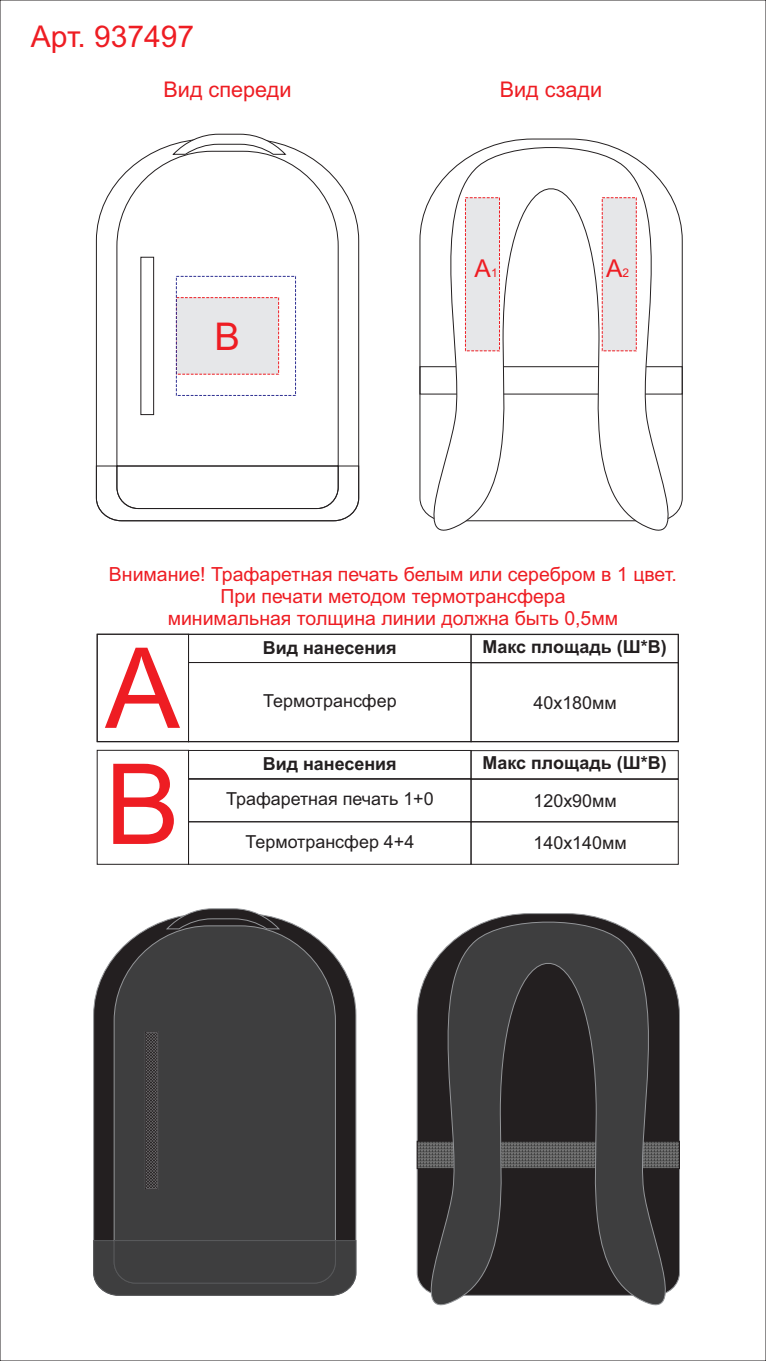
<style>
.page{position:relative;width:766px;height:1361px;background:#fff}
.page>*{position:absolute;margin:0;border:0;box-sizing:border-box;transform-origin:0 0}
.t1{font:111.93px/116px "Arial";color:#ee1d23}
.t2{font:38.22px "Arial";color:#ee1d23}
.t3{font:30px "Arial";color:#ee1d23}
.t4{font:24.57px "Arial";color:#ee1d23}
.t5{font:21.6px "Arial";color:#ee1d23}
.t6{font:19.47px/21.8px "Arial";color:#ee1d23;text-align:center}
.t7{font:17.91px "Arial";color:#231f20}
.t8{font:700 17.91px "Arial";color:#231f20}
.s1{font-size:12px}
</style>
<div class="page">
<svg style="left:96px;top:144px;width:262px;height:322px"></svg>
<svg style="left:117px;top:151px;width:221px;height:315px"></svg>
<svg style="left:173px;top:134px;width:112px;height:20px"></svg>
<div style="left:141px;top:257px;width:13px;height:158px;border:1px solid #231f20"></div>
<svg style="left:96px;top:466px;width:263px;height:55px"></svg>
<div style="left:188px;top:634px;width:283px;height:29px;border:1px solid #231f20"></div>
<div style="left:188px;top:750px;width:283px;height:29px;border:1px solid #231f20"></div>
<div style="left:188px;top:662px;width:283px;height:80px;border:1px solid #231f20"></div>
<div style="left:188px;top:779px;width:283px;height:43px;border:1px solid #231f20"></div>
<div style="left:188px;top:821px;width:283px;height:43px;border:1px solid #231f20"></div>
<div style="left:470px;top:634px;width:208px;height:29px;border:1px solid #231f20"></div>
<div style="left:470px;top:750px;width:208px;height:29px;border:1px solid #231f20"></div>
<div style="left:470px;top:662px;width:208px;height:80px;border:1px solid #231f20"></div>
<div style="left:470px;top:779px;width:208px;height:43px;border:1px solid #231f20"></div>
<div style="left:470px;top:821px;width:208px;height:43px;border:1px solid #231f20"></div>
<div style="left:97px;top:634px;width:92px;height:108px;border:1px solid #231f20"></div>
<div style="left:97px;top:750px;width:92px;height:114px;border:1px solid #231f20"></div>
<svg style="left:93px;top:918px;width:263px;height:322px;fill:#231f20"></svg>
<svg style="left:167px;top:908px;width:112px;height:17px"></svg>
<div style="left:114px;top:925px;width:221px;height:315px;background:#3e3e3f"></div>
<svg style="left:145px;top:1031px;width:13px;height:158px;background:#474445"></svg>
<svg style="left:93px;top:1240px;width:263px;height:55px;background:#424243"></svg>
<svg style="left:416px;top:913px;width:264px;height:393px;background:#434243"></svg>
<svg style="left:419px;top:139px;width:264px;height:392px"></svg>
<div style="left:465px;top:197px;width:34px;height:154px;background:#e6e7e9"></div>
<div style="left:602px;top:197px;width:34px;height:154px;background:#e6e7e9"></div>
<div style="left:178px;top:297px;width:101px;height:77px;background:#e6e7e9"></div>
<h3 class="t3" style="left:31px;top:25px;width:165px">Арт. 937497</h3>
<p class="t5" style="left:163px;top:82px;width:129px">Вид спереди</p>
<p class="t5" style="left:499px;top:82px;width:104px">Вид сзади</p>
<h2 class="t2" style="left:214px;top:322px;width:27px">В</h2>
<p class="t4" style="left:474px;top:259px;width:25px">А<span class="s1">1</span></p>
<p class="t4" style="left:606px;top:259px;width:25px">А<span class="s1">2</span></p>
<p class="t6" style="left:109px;top:565px;width:569px">Внимание! Трафаретная печать белым или серебром в 1 цвет.<br>При печати методом термотрансфера<br>минимальная толщина линии должна быть 0,5мм</p>
<h1 class="t1" style="left:105px;top:641px;width:76px">А<br>В</h1>
<p class="t8" style="left:263px;top:641px;width:135px">Вид нанесения</p>
<p class="t7" style="left:263px;top:694px;width:135px">Термотрансфер</p>
<p class="t8" style="left:263px;top:757px;width:135px">Вид нанесения</p>
<p class="t7" style="left:226px;top:792px;width:209px">Трафаретная печать 1+0</p>
<p class="t7" style="left:245px;top:834px;width:170px">Термотрансфер 4+4</p>
<p class="t8" style="left:482px;top:640px;width:186px">Макс площадь (Ш*В)</p>
<p class="t7" style="left:533px;top:695px;width:85px">40х180мм</p>
<p class="t8" style="left:482px;top:756px;width:186px">Макс площадь (Ш*В)</p>
<p class="t7" style="left:533px;top:794px;width:85px">120х90мм</p>
<p class="t7" style="left:533px;top:836px;width:95px">140х140мм</p>
</div>
